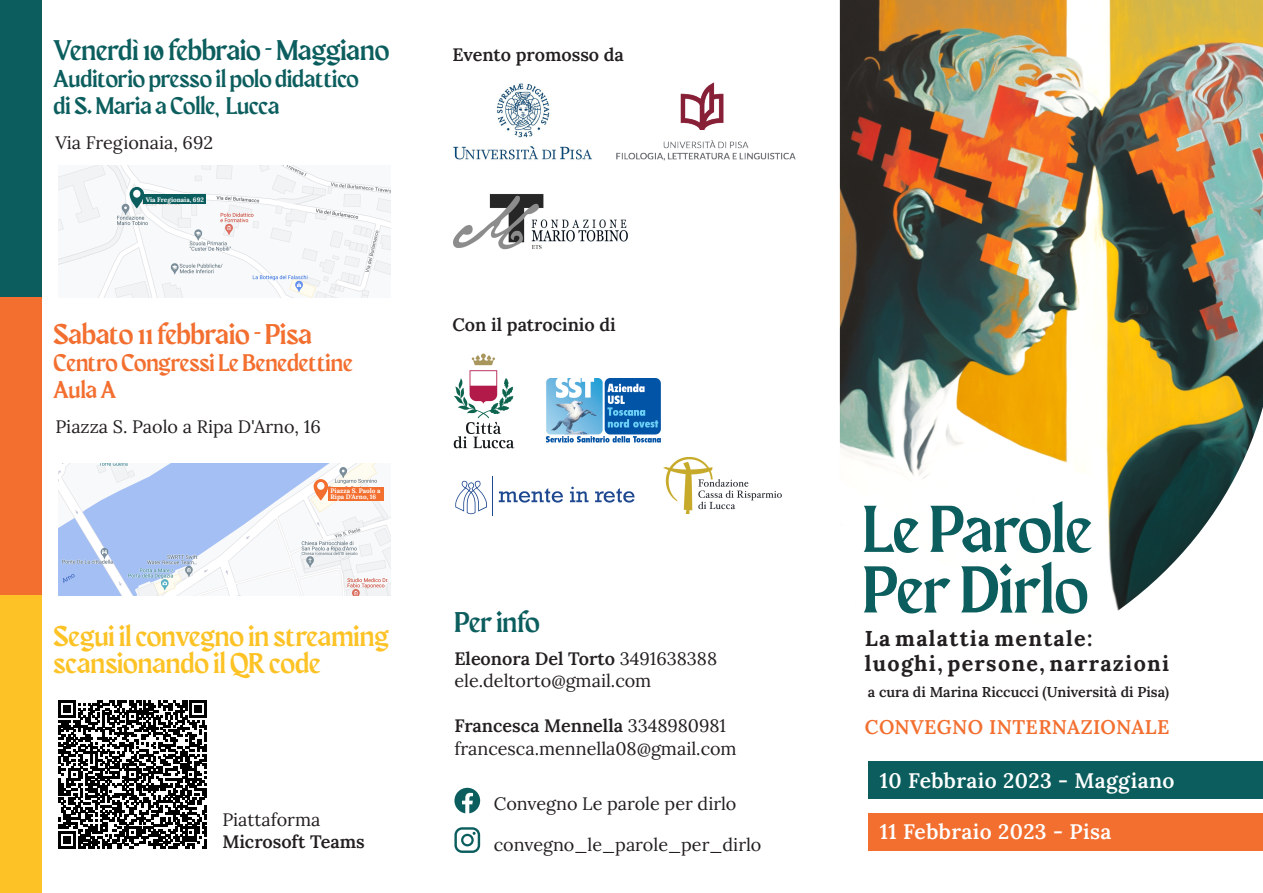
<style>
.page{position:relative;width:1263px;height:893px;background:#fff}
.page>*{position:absolute;margin:0;border:0;box-sizing:border-box;transform-origin:0 0}
.t1{font:66.15px/60.6px "Maragsa Display";letter-spacing:-.005em;color:#0c5e5e}
.t2{font:28.5px/27px "Maragsa Display";color:#fdc326}
.t3{font:28.5px "Maragsa Display";color:#0c5e5e}
.t4{font:28.5px "Maragsa Display";color:#f36f30}
.t5{font:24px/27px "Maragsa Display";letter-spacing:-.005em;color:#0c5e5e}
.t6{font:24px/27px "Maragsa Display";letter-spacing:-.005em;color:#f36f30}
.t7{font:700 21.45px/25.2px "Lora";color:#231f20}
.t8{font:600 21px "Lora";letter-spacing:.02em;color:#fff}
.t9{font:600 19.8px "Lora";letter-spacing:.02em;color:#f36f30}
.t10{font:18px/22.5px "Lora";color:#231f20}
.t11{font:600 18px "Lora";color:#231f20}
.t12{font:600 14.25px "Lora";color:#231f20}
.t13{font:700 6.45px/6px "Lora";color:#fff}
.s1{font-weight:600}
</style>
<div class="page">
<img style="left:840px;top:0;width:423px;height:611px">
<div style="left:868px;top:761px;width:395px;height:38px;background:#0c5e5e"></div>
<div style="left:868px;top:813px;width:395px;height:38px;background:#f36f30"></div>
<div style="left:0;top:0;width:42px;height:298px;background:#0c5e5e"></div>
<div style="left:0;top:298px;width:42px;height:297px;background:#f36f30"></div>
<div style="left:0;top:595px;width:42px;height:298px;background:#fdc326"></div>
<img style="left:59px;top:166px;width:331px;height:132px">
<img style="left:59px;top:464px;width:331px;height:131px">
<svg style="left:130px;top:187px;width:14px;height:21px"></svg>
<div style="left:133px;top:190px;width:7px;height:8px;background:#fff;border-radius:50%"></div>
<div style="left:143px;top:194px;width:62px;height:10px;background:#0c5e5e"></div>
<svg style="left:314px;top:479px;width:14px;height:22px"></svg>
<div style="left:317px;top:482px;width:7px;height:8px;background:#fff;border-radius:50%"></div>
<div style="left:328px;top:487px;width:55px;height:14px;background:#f36f30"></div>
<svg style="left:59px;top:701px;width:148px;height:148px"></svg>
<img style="left:616px;top:83px;width:179px;height:77px">
<img style="left:453px;top:194px;width:175px;height:56px">
<img style="left:663px;top:457px;width:119px;height:57px">
<img style="left:545px;top:378px;width:116px;height:65px">
<img style="left:453px;top:353px;width:62px;height:96px">
<svg style="left:455px;top:481px;width:32px;height:33px"></svg>
<hr style="left:492px;top:476px;width:1px;height:40px;background:#1d478f">
<svg style="left:499px;top:488px;width:64px;height:15px"></svg>
<svg style="left:570px;top:487px;width:18px;height:15px"></svg>
<svg style="left:595px;top:488px;width:39px;height:15px"></svg>
<svg style="left:454px;top:788px;width:26px;height:25px"></svg>
<svg style="left:454px;top:827px;width:26px;height:26px"></svg>
<img style="left:452px;top:83px;width:140px;height:77px">
<h2 class="t3" style="left:54px;top:33px;width:337px">Venerdì 10 febbraio - Maggiano</h2>
<h3 class="t5" style="left:54px;top:64px;width:307px">Auditorio presso il polo didattico di S. Maria a Colle, Lucca</h3>
<p class="t10" style="left:55px;top:130px;width:159px">Via Fregionaia, 692</p>
<p class="t13" style="left:146px;top:196px;width:60px">Via Fregionaia, 692</p>
<h2 class="t4" style="left:54px;top:318px;width:260px">Sabato 11 febbraio - Pisa</h2>
<h3 class="t6" style="left:54px;top:349px;width:301px">Centro Congressi Le Benedettine<br>Aula A</h3>
<p class="t10" style="left:55px;top:414px;width:267px">Piazza S. Paolo a Ripa D'Arno, 16</p>
<p class="t13" style="left:331px;top:487px;width:51px">Piazza S. Paolo a<br>Ripa D'Arno, 16</p>
<h2 class="t2" style="left:54px;top:622px;width:337px">Segui il convegno in streaming scansionando il QR code</h2>
<p class="t10" style="left:222px;top:807px;width:100px">Piattaforma</p>
<p class="t11" style="left:222px;top:828px;width:144px">Microsoft Teams</p>
<p class="t11" style="left:452px;top:41px;width:173px">Evento promosso da</p>
<p class="t11" style="left:452px;top:310px;width:165px">Con il patrocinio di</p>
<h2 class="t3" style="left:454px;top:605px;width:87px">Per info</h2>
<p class="t10" style="left:454px;top:646px;width:264px"><span class="s1">Eleonora Del Torto</span> 3491638388 ele.deltorto@gmail.com</p>
<p class="t10" style="left:454px;top:714px;width:284px"><span class="s1">Francesca Mennella</span> 3348980981 francesca.mennella08@gmail.com</p>
<p class="t10" style="left:494px;top:791px;width:244px">Convegno Le parole per dirlo</p>
<p class="t10" style="left:494px;top:832px;width:269px">convegno_le_parole_per_dirlo</p>
<h1 class="t1" style="left:863px;top:497px;width:231px">Le Parole<br>Per Dirlo</h1>
<p class="t7" style="left:865px;top:624px;width:306px">L a m a l a t t i a m e n t a l e :<br>l u o g h i , p e r s o n e , n a r r a z i o n i</p>
<p class="t12" style="left:868px;top:681px;width:303px">a cura di Marina Riccucci (Università di Pisa)</p>
<p class="t9" style="left:865px;top:712px;width:306px">CONVEGNO INTERNAZIONALE</p>
<p class="t8" style="left:880px;top:764px;width:296px">10 Febbraio 2023 - Maggiano</p>
<p class="t8" style="left:880px;top:816px;width:233px">11 Febbraio 2023 - Pisa</p>
</div>
